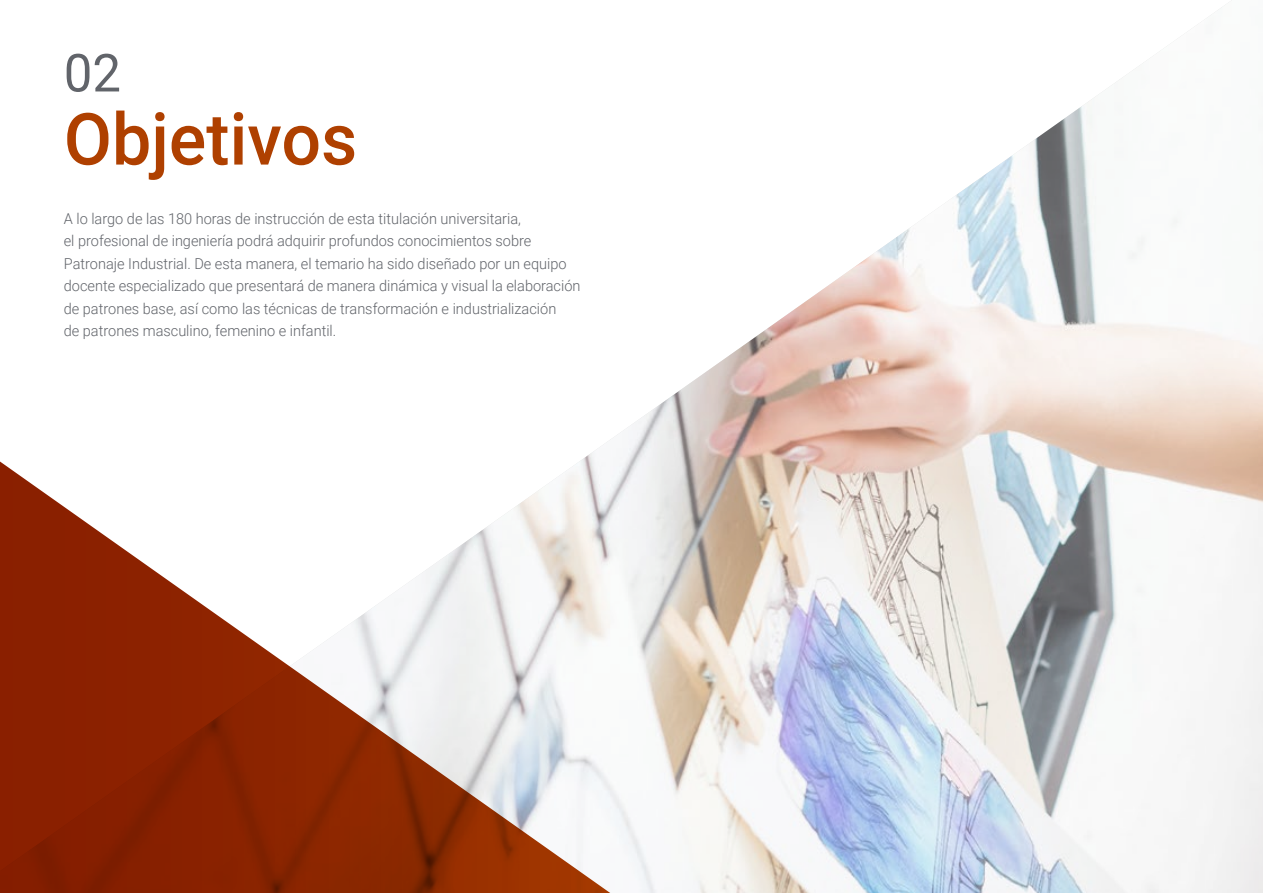
<style>
.page{position:relative;width:1263px;height:893px;background:#fff}
.page>*{position:absolute;margin:0;border:0;box-sizing:border-box;transform-origin:0 0}
.t1{font:500 72px "Roboto";color:#af4000}
.t2{font:52.5px "Roboto";color:#61646a}
.t3{font:300 15px/22.5px "Roboto";color:#61646a}
</style>
<div class="page">
<img style="left:602px;top:0;width:661px;height:893px">
<svg style="left:0;top:446px;width:640px;height:447px"></svg>
<h2 class="t2" style="left:64px;top:36px;width:59px">02</h2>
<h1 class="t1" style="left:64px;top:89px;width:295px">Objetivos</h1>
<p class="t3" style="left:64px;top:207px;width:518px">A lo largo de las 180 horas de instrucción de esta titulación universitaria,<br>el profesional de ingeniería podrá adquirir profundos conocimientos sobre Patronaje Industrial. De esta manera, el temario ha sido diseñado por un equipo docente especializado que presentará de manera dinámica y visual la elaboración de patrones base, así como las técnicas de transformación e industrialización<br>de patrones masculino, femenino e infantil.</p>
</div>
